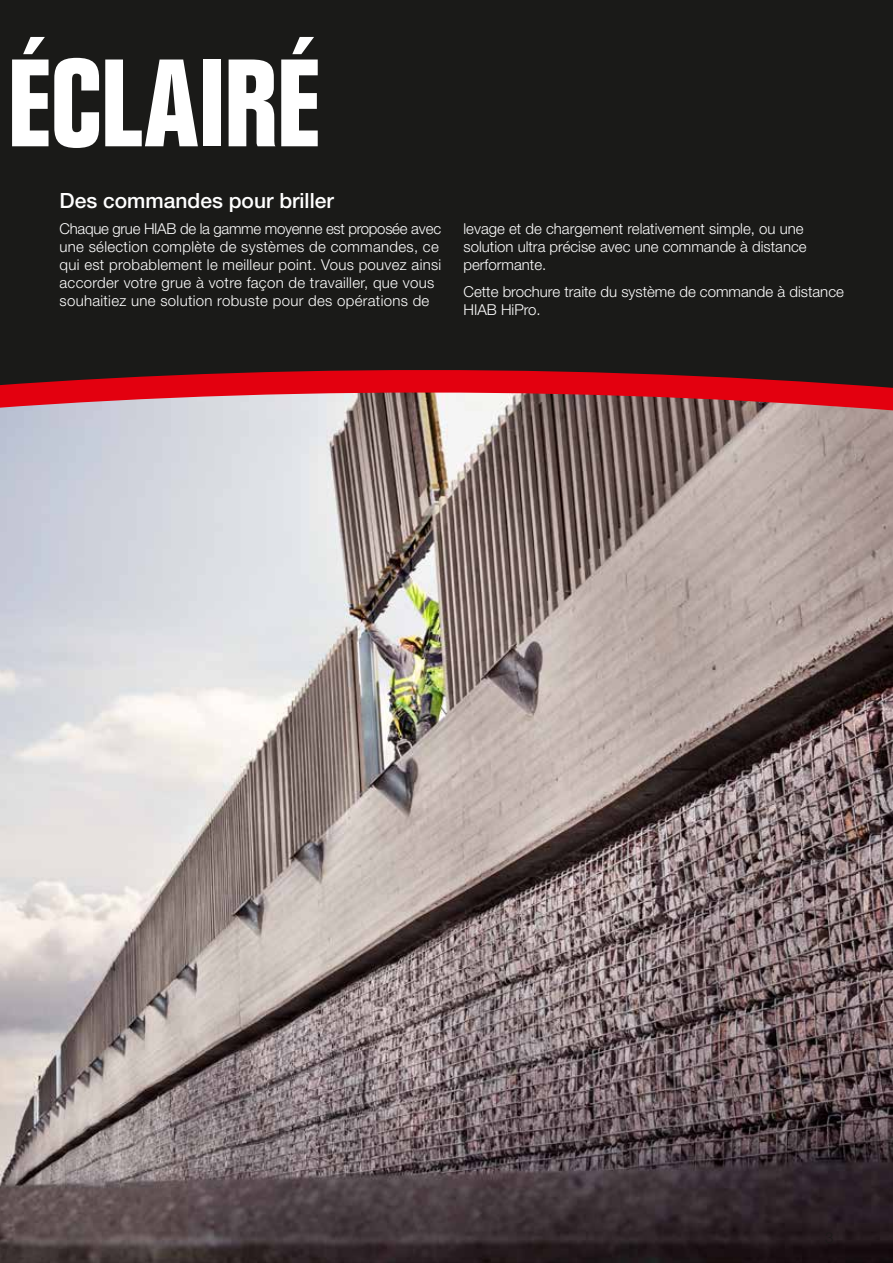
<style>
.page{position:relative;width:893px;height:1263px;background:#fff}
.page>*{position:absolute;margin:0;border:0;box-sizing:border-box;transform-origin:0 0}
.t1{font:700 condensed 121.5px "Folio Std";letter-spacing:-.01em;color:#fff}
.t2{font:500 21px "Helvetica Neue LT Pro";color:#fff}
.t3{font:300 15px/18px "Helvetica Neue LT Pro";letter-spacing:.02em;color:#fff}
.t4{font:300 15px/18px "Helvetica Neue LT Pro";color:#fff}
</style>
<div class="page">
<div style="left:0;top:0;width:893px;height:352px;background:#1a1a18"></div>
<img style="left:0;top:504px;width:893px;height:759px">
<svg style="left:0;top:352px;width:893px;height:152px;background:#9c7577"></svg>
<h1 class="t1" style="left:7px;top:36px;width:316px">ÉCLAIRÉ</h1>
<h2 class="t2" style="left:60px;top:188px;width:276px">Des commandes pour briller</h2>
<p class="t3" style="left:60px;top:220px;width:383px">Chaque grue HIAB de la gamme moyenne est proposée avec une sélection complète de systèmes de commandes, ce qui est probablement le meilleur point. Vous pouvez ainsi accorder votre grue à votre façon de travailler, que vous souhaitiez une solution robuste pour des opérations de</p>
<p class="t4" style="left:463px;top:220px;width:345px">levage et de chargement relativement simple, ou une solution ultra précise avec une commande à distance performante.</p>
<p class="t4" style="left:463px;top:282px;width:382px">Cette brochure traite du système de commande à distance<br>HIAB HiPro.</p>
</div>
